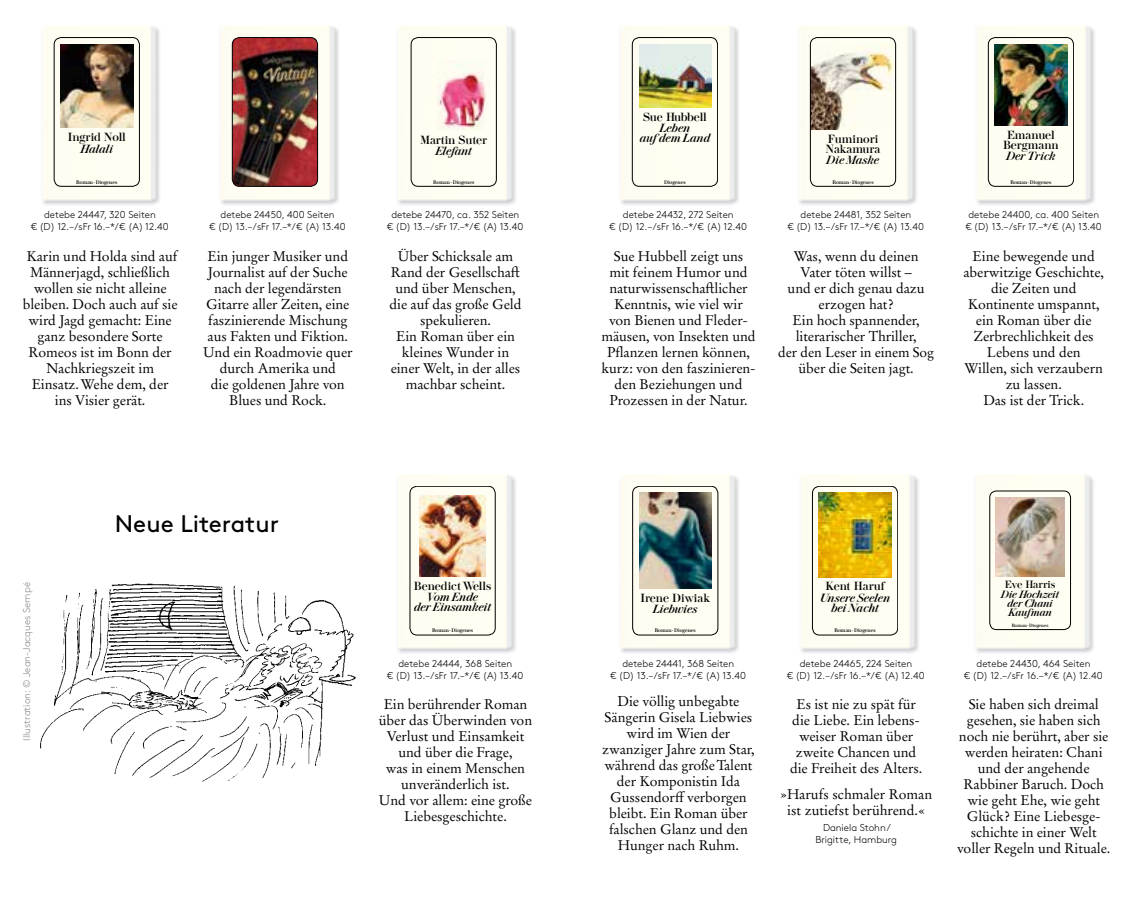
<style>
.page{position:relative;width:1134px;height:908px;background:#fff}
.page>*{position:absolute;margin:0;border:0;box-sizing:border-box;transform-origin:0 0}
.t1{font:24px "Brown Pro";color:#000}
.t2{font:14px/16px "Dio Gara Roman OTFSC";letter-spacing:-.005em;color:#000;text-align:center}
.t3{font:14px/16px "Dio Gara";letter-spacing:-.005em;color:#000;text-align:center}
.t4{font:11.6px/9.8px "Didot Cover New 2016";color:#000}
.t5{font:italic 11.6px/9.8px "Didot Cover New 2016";color:#000;text-align:center}
.t6{font:italic 10.4px/8.8px "Didot Cover New 2016";color:#000;text-align:center}
.t7{font:10.4px "Didot Cover New 2016";letter-spacing:-.01em;color:#000}
.t8{font:300 10px/12px "Brown Pro";color:#000;text-align:center}
.t9{font:300 10px "Brown Pro";color:#878786}
.t10{font:5px "Didot Cover New 2016 Gattung";color:#000}
.t11{font:4.6px "Didot Cover New 2016 Gattung";color:#000}
</style>
<div class="page">
<img style="left:621px;top:26px;width:118px;height:179px">
<div style="left:632px;top:37px;width:86px;height:149px;border:1px solid #000;border-radius:7px"></div>
<img style="left:639px;top:44px;width:72px;height:64px">
<img style="left:799px;top:26px;width:118px;height:179px">
<img style="left:812px;top:44px;width:82px;height:86px">
<div style="left:810px;top:37px;width:86px;height:149px;border:1px solid #000;border-radius:7px"></div>
<img style="left:977px;top:26px;width:118px;height:179px">
<div style="left:988px;top:37px;width:86px;height:149px;border:1px solid #000;border-radius:7px"></div>
<img style="left:995px;top:44px;width:72px;height:82px">
<img style="left:398px;top:26px;width:118px;height:179px">
<div style="left:411px;top:37px;width:85px;height:149px;border:1px solid #000;border-radius:7px"></div>
<img style="left:437px;top:60px;width:53px;height:70px">
<img style="left:976px;top:475px;width:118px;height:178px">
<div style="left:976px;top:477px;width:108px;height:168px;background:#fffef1"></div>
<div style="left:990px;top:490px;width:81px;height:139px;border:1px solid #000;border-radius:7px"></div>
<img style="left:996px;top:497px;width:68px;height:79px">
<img style="left:801px;top:475px;width:118px;height:178px">
<div style="left:812px;top:486px;width:86px;height:149px;border:1px solid #000;border-radius:7px"></div>
<img style="left:819px;top:492px;width:72px;height:85px">
<img style="left:43px;top:26px;width:117px;height:179px">
<div style="left:54px;top:37px;width:86px;height:149px;border:1px solid #000;border-radius:7px"></div>
<img style="left:61px;top:44px;width:72px;height:84px">
<img style="left:221px;top:26px;width:118px;height:179px">
<img style="left:232px;top:38px;width:86px;height:148px">
<div style="left:232px;top:37px;width:86px;height:149px;border:1px solid #000;border-radius:7px"></div>
<img style="left:621px;top:475px;width:118px;height:178px">
<div style="left:632px;top:486px;width:86px;height:149px;border:1px solid #000;border-radius:7px"></div>
<img style="left:639px;top:492px;width:72px;height:96px">
<img style="left:40px;top:583px;width:316px;height:199px">
<img style="left:398px;top:475px;width:118px;height:178px">
<div style="left:410px;top:486px;width:85px;height:149px;border:1px solid #000;border-radius:7px"></div>
<img style="left:419px;top:495px;width:67px;height:81px">
<p class="t4" style="left:68px;top:132px;width:60px">Ingrid Noll</p>
<p class="t5" style="left:81px;top:144px;width:34px">Halali</p>
<p class="t4" style="left:420px;top:135px;width:69px">Martin Suter</p>
<p class="t5" style="left:435px;top:146px;width:38px">Elefant</p>
<p class="t10" style="left:76px;top:178px;width:43px">Roman· Diogenes</p>
<p class="t10" style="left:433px;top:178px;width:43px">Roman· Diogenes</p>
<p class="t8" style="left:31px;top:207px;width:139px">detebe 24447, 320 Seiten<br>€ (D) 12.–/sFr 16.–*/€ (A) 12.40</p>
<p class="t2" style="left:23px;top:247px;width:156px">Karin und Holda sind auf<br>Männerjagd, schließlich wollen sie nicht alleine bleiben. Doch auch auf sie wird Jagd gemacht: Eine ganz besondere Sorte<br>Romeos ist im Bonn der<br>Nachkriegszeit im<br>Einsatz. Wehe dem, der ins Visier gerät.</p>
<p class="t8" style="left:210px;top:207px;width:137px">detebe 24450, 400 Seiten<br>€ (D) 13.–/sFr 17.–*/€ (A) 13.40</p>
<p class="t2" style="left:203px;top:247px;width:151px">Ein junger Musiker und<br>Journalist auf der Suche nach der legendärsten<br>Gitarre aller Zeiten, eine faszinierende Mischung aus Fakten und Fiktion.<br>Und ein Roadmovie quer durch Amerika und<br>die goldenen Jahre von<br>Blues und Rock.</p>
<p class="t8" style="left:387px;top:207px;width:137px">detebe 24470, ca. 352 Seiten € (D) 13.–/sFr 17.–*/€ (A) 13.40</p>
<p class="t2" style="left:389px;top:247px;width:134px">Über Schicksale am<br>Rand der Gesellschaft und über Menschen, die auf das große Geld spekulieren.<br>Ein Roman über ein kleines Wunder in einer Welt, in der alles machbar scheint.</p>
<p class="t9" style="left:19px;top:740px;width:160px;rotate:-90deg">Illustration: © Jean-Jacques Sempé</p>
<h1 class="t1" style="left:115px;top:504px;width:166px">Neue Literatur</h1>
<p class="t4" style="left:414px;top:581px;width:79px">Benedict Wells</p>
<p class="t5" style="left:414px;top:592px;width:79px">Vom Ende<br>der Einsamkeit</p>
<p class="t10" style="left:432px;top:627px;width:43px">Roman· Diogenes</p>
<p class="t8" style="left:387px;top:656px;width:137px">detebe 24444, 368 Seiten<br>€ (D) 13.–/sFr 17.–*/€ (A) 13.40</p>
<p class="t2" style="left:379px;top:695px;width:155px">Ein berührender Roman über das Überwinden von<br>Verlust und Einsamkeit und über die Frage,<br>was in einem Menschen unveränderlich ist.<br>Und vor allem: eine große<br>Liebesgeschichte.</p>
<p class="t4" style="left:643px;top:112px;width:65px">Sue Hubbell</p>
<p class="t5" style="left:640px;top:124px;width:72px">Leben<br>auf dem Land</p>
<p class="t10" style="left:664px;top:178px;width:23px">Diogenes</p>
<p class="t8" style="left:609px;top:207px;width:139px">detebe 24432, 272 Seiten<br>€ (D) 12.–/sFr 16.–*/€ (A) 12.40</p>
<p class="t2" style="left:601px;top:247px;width:156px">Sue Hubbell zeigt uns<br>mit feinem Humor und naturwissenschaftlicher<br>Kenntnis, wie viel wir<br>von Bienen und Fleder&shy;mäusen, von Insekten und<br>Pflanzen lernen können, kurz: von den faszinieren&shy;den Beziehungen und<br>Prozessen in der Natur.</p>
<p class="t4" style="left:825px;top:134px;width:56px">Fuminori<br>Nakamura</p>
<p class="t5" style="left:827px;top:155px;width:54px">Die Maske</p>
<p class="t10" style="left:832px;top:178px;width:43px">Roman· Diogenes</p>
<p class="t8" style="left:788px;top:207px;width:138px">detebe 24481, 352 Seiten<br>€ (D) 13.–/sFr 17.–*/€ (A) 13.40</p>
<p class="t2" style="left:778px;top:247px;width:157px">Was, wenn du deinen<br>Vater töten willst –<br>und er dich genau dazu erzogen hat?<br>Ein hoch spannender, literarischer Thriller,<br>der den Leser in einem Sog über die Seiten jagt.</p>
<p class="t4" style="left:1003px;top:130px;width:57px;text-align:center">Emanuel<br>Bergmann</p>
<p class="t5" style="left:1006px;top:151px;width:50px">Der Trick</p>
<p class="t10" style="left:1010px;top:178px;width:43px">Roman· Diogenes</p>
<p class="t8" style="left:966px;top:207px;width:137px;text-align:left">detebe 24400, ca. 400 Seiten € (D) 13.–/sFr 17.–*/€ (A) 13.40</p>
<p class="t2" style="left:963px;top:247px;width:142px">Eine bewegende und aberwitzige Geschichte, die Zeiten und<br>Kontinente umspannt, ein Roman über die<br>Zerbrechlichkeit des<br>Lebens und den<br>Willen, sich verzaubern zu lassen.<br>Das ist der Trick.</p>
<p class="t4" style="left:640px;top:593px;width:71px">Irene Diwiak</p>
<p class="t5" style="left:653px;top:604px;width:46px">Liebwies</p>
<p class="t10" style="left:655px;top:627px;width:43px">Roman· Diogenes</p>
<p class="t8" style="left:610px;top:656px;width:137px">detebe 24441, 368 Seiten<br>€ (D) 13.–/sFr 17.–*/€ (A) 13.40</p>
<p class="t2" style="left:602px;top:692px;width:154px">Die völlig unbegabte<br>Sängerin Gisela Liebwies wird im Wien der zwanziger Jahre zum Star, während das große Talent der Komponistin Ida<br>Gussendorff verborgen bleibt. Ein Roman über falschen Glanz und den<br>Hunger nach Ruhm.</p>
<p class="t4" style="left:825px;top:582px;width:61px">Kent Haruf</p>
<p class="t5" style="left:820px;top:593px;width:72px">Unsere Seelen bei Nacht</p>
<p class="t7" style="left:1005px;top:577px;width:52px">Eve Harris</p>
<p class="t6" style="left:1001px;top:590px;width:59px">Die Hochzeit der Chani<br>Kaufman</p>
<p class="t10" style="left:834px;top:627px;width:43px">Roman· Diogenes</p>
<p class="t11" style="left:1012px;top:622px;width:38px">Roman· Diogenes</p>
<p class="t8" style="left:787px;top:656px;width:139px">detebe 24465, 224 Seiten<br>€ (D) 12.–/sFr 16.–*/€ (A) 12.40</p>
<p class="t3" style="left:790px;top:695px;width:134px">Es ist nie zu spät für die Liebe. Ein lebens&shy;weiser Roman über zweite Chancen und die Freiheit des Alters.</p>
<p class="t3" style="left:780px;top:785px;width:153px">»Harufs schmaler Roman ist zutiefst berührend.«</p>
<p class="t8" style="left:815px;top:820px;width:83px">Daniela Stohn /<br>Brigitte, Hamburg</p>
<p class="t8" style="left:964px;top:656px;width:140px">detebe 24430, 464 Seiten<br>€ (D) 12.–/sFr 16.–*/€ (A) 12.40</p>
<p class="t2" style="left:957px;top:695px;width:155px">Sie haben sich dreimal gesehen, sie haben sich noch nie berührt, aber sie werden heiraten: Chani und der angehende<br>Rabbiner Baruch. Doch wie geht Ehe, wie geht<br>Glück? Eine Liebesge&shy;schichte in einer Welt voller Regeln und Rituale.</p>
</div>
